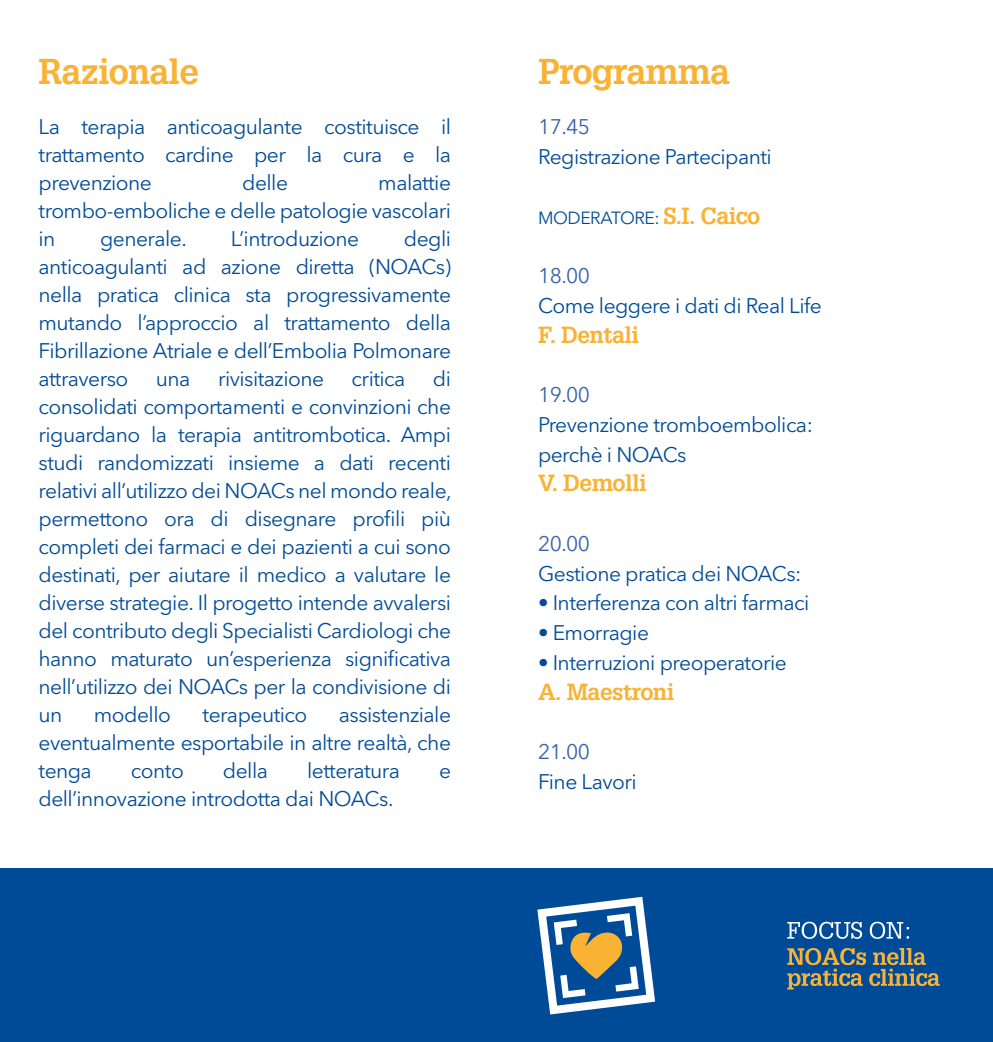
<style>
.page{position:relative;width:993px;height:1042px;background:#fff}
.page>*{position:absolute;margin:0;border:0;box-sizing:border-box;transform-origin:0 0}
.t1{font:700 35px "Glypha LT";letter-spacing:-.025em;color:#f9b234}
.t2{font:700 22.75px "Glypha LT";letter-spacing:-.025em;color:#f9b234}
.t3{font:21px/28px "Avenir Next LT Pro";letter-spacing:-.025em;color:#004b97;text-align:justify}
.t4{font:21px "Avenir Next LT Pro";letter-spacing:-.025em;color:#3763ad}
.t5{font:17.5px "Avenir Next LT Pro";letter-spacing:-.025em;color:#004b97}
.s1{font-family:"Glypha LT";font-weight:700;font-size:22.75px;color:#f9b234}
</style>
<div class="page">
<div style="left:0;top:869px;width:992px;height:173px;background:#004b97"></div>
<svg style="left:787px;top:922px;width:74px;height:17px"></svg>
<svg style="left:869px;top:922px;width:39px;height:17px"></svg>
<svg style="left:787px;top:948px;width:152px;height:41px"></svg>
<svg style="left:537px;top:897px;width:118px;height:117px"></svg>
<h1 class="t1" style="left:38px;top:49px;width:162px">Razionale</h1>
<p class="t3" style="left:38px;top:113px;width:414px">La terapia anticoagulante costituisce il trattamento cardine per la cura e la prevenzione</p>
<p class="t3" style="left:38px;top:169px;width:414px;text-indent:339px">malattie trombo-emboliche e delle patologie vascolari in</p>
<p class="t3" style="left:242px;top:169px;width:47px">delle</p>
<p class="t3" style="left:38px;top:225px;width:414px;text-indent:365px">degli anticoagulanti ad azione diretta (NOACs) nella pratica clinica sta progressivamente mutando l’approccio al trattamento della Fibrillazione Atriale e dell’Embolia Polmonare attraverso</p>
<p class="t3" style="left:100px;top:225px;width:88px">generale.</p>
<p class="t3" style="left:231px;top:225px;width:130px">L’introduzione</p>
<p class="t3" style="left:38px;top:365px;width:414px;text-indent:394px">di consolidati comportamenti e convinzioni che riguardano la terapia antitrombotica. Ampi studi randomizzati insieme a dati recenti relativi all’utilizzo dei NOACs nel mondo reale, permettono ora di disegnare profili più completi dei farmaci e dei pazienti a cui sono destinati, per aiutare il medico a valutare le diverse strategie. Il progetto intende avvalersi del contributo degli Specialisti Cardiologi che hanno maturato un’esperienza significativa nell’utilizzo dei NOACs per la condivisione di un</p>
<p class="t3" style="left:156px;top:365px;width:36px">una</p>
<p class="t3" style="left:218px;top:365px;width:108px">rivisitazione</p>
<p class="t3" style="left:351px;top:365px;width:55px">critica</p>
<p class="t3" style="left:38px;top:701px;width:414px;text-indent:300px">assistenziale eventualmente esportabile in altre realtà, che tenga</p>
<p class="t3" style="left:94px;top:701px;width:79px">modello</p>
<p class="t3" style="left:202px;top:701px;width:106px">terapeutico</p>
<p class="t3" style="left:131px;top:757px;width:54px">conto</p>
<p class="t3" style="left:223px;top:757px;width:47px">della</p>
<p class="t3" style="left:307px;top:757px;width:94px">letteratura</p>
<p class="t3" style="left:439px;top:757px;width:14px">e</p>
<p class="t3" style="left:38px;top:785px;width:356px">dell’innovazione introdotta dai NOACs.</p>
<h1 class="t1" style="left:538px;top:49px;width:193px">Programma</h1>
<p class="t4" style="left:538px;top:114px;width:54px">17.45</p>
<p class="t3" style="left:538px;top:143px;width:235px">Registrazione Partecipanti</p>
<p class="t5" style="left:538px;top:207px;width:224px">MODERATORE: <span class="s1">S.I. Caico</span></p>
<p class="t4" style="left:538px;top:263px;width:54px">18.00</p>
<p class="t3" style="left:538px;top:291px;width:285px">Come leggere i dati di Real Life</p>
<p class="t2" style="left:538px;top:320px;width:103px">F. Dentali</p>
<p class="t4" style="left:538px;top:382px;width:54px">19.00</p>
<p class="t3" style="left:538px;top:410px;width:276px;line-height:29.8px">Prevenzione tromboembolica: perchè i NOACs</p>
<p class="t2" style="left:538px;top:469px;width:110px">V. Demolli</p>
<p class="t4" style="left:538px;top:531px;width:54px">20.00</p>
<p class="t3" style="left:538px;top:559px;width:265px">Gestione pratica dei NOACs:</p>
<p class="t3" style="left:538px;top:589px;width:273px">• Interferenza con altri farmaci</p>
<p class="t3" style="left:538px;top:619px;width:112px">• Emorragie</p>
<p class="t3" style="left:538px;top:648px;width:250px">• Interruzioni preoperatorie</p>
<p class="t2" style="left:538px;top:677px;width:138px">A. Maestroni</p>
<p class="t4" style="left:538px;top:739px;width:54px">21.00</p>
<p class="t3" style="left:538px;top:767px;width:100px">Fine Lavori</p>
</div>
